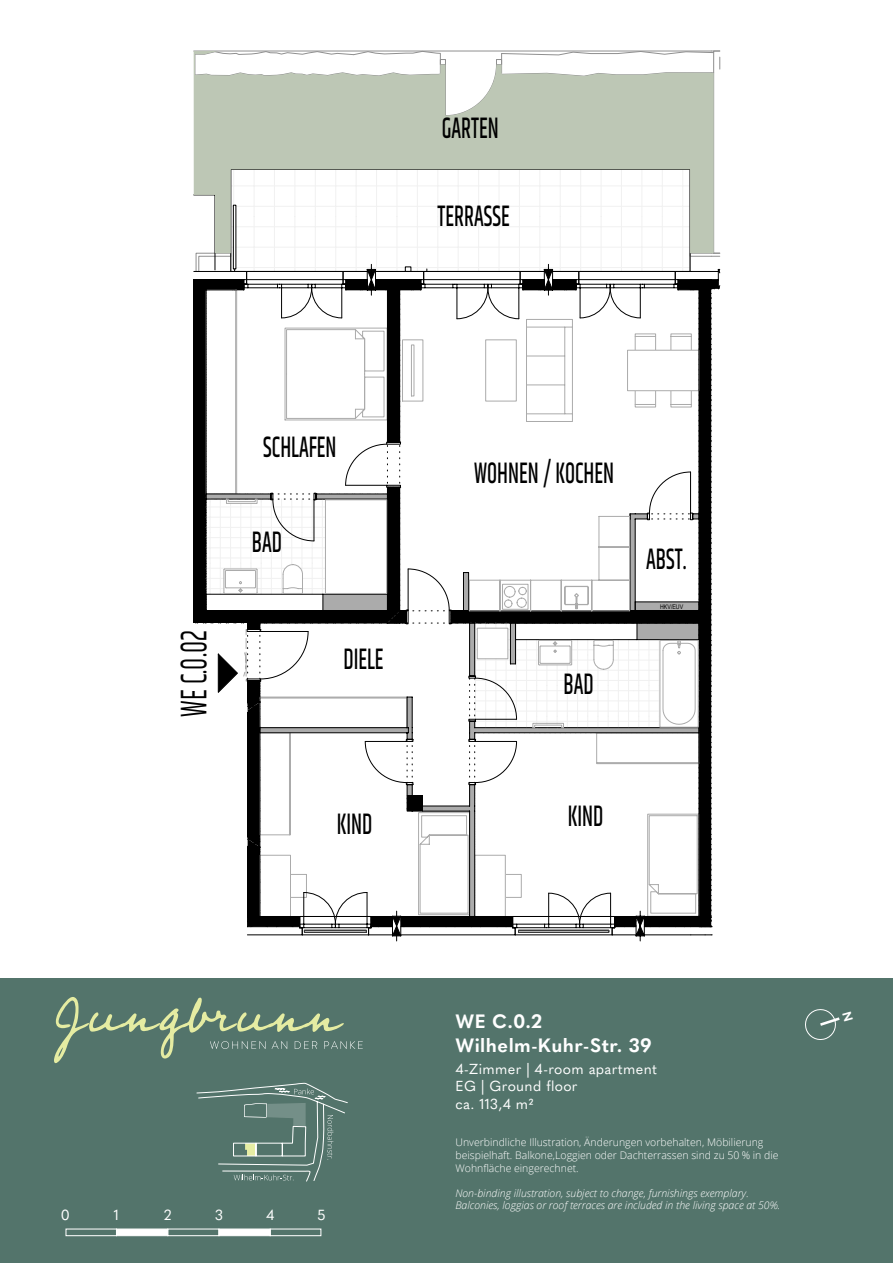
<style>
.page{position:relative;width:893px;height:1263px;background:#fff}
.page>*{position:absolute;margin:0;border:0;box-sizing:border-box;transform-origin:0 0}
.t1{font:37.95px "Khand";color:#000;scale:.71 1}
.t2{font:500 30.15px "Khand";color:#000;scale:.71 1}
.t3{font:700 19.05px/23.7px "Quasimoda";letter-spacing:.025em;color:#fff}
.t4{font:14.4px/17.2px "Quasimoda";letter-spacing:.025em;color:#fff}
.t5{font:300 10.5px/12.6px "Open Sans";color:#fff}
.t6{font:italic 300 10.5px/12.6px "Open Sans";color:#fff}
.t7{font:6.45px "Arial Narrow";color:#000}
</style>
<div class="page">
<div style="left:0;top:978px;width:893px;height:285px;background:#53746b"></div>
<div style="left:65px;top:1228px;width:52px;height:8px;border:1px solid #fff"></div>
<div style="left:167px;top:1228px;width:52px;height:8px;border:1px solid #fff"></div>
<div style="left:270px;top:1228px;width:51px;height:8px;border:1px solid #fff"></div>
<div style="left:116px;top:1228px;width:52px;height:8px;background:#fff;border:1px solid #fff"></div>
<div style="left:218px;top:1228px;width:53px;height:8px;background:#fff;border:1px solid #fff"></div>
<svg style="left:54px;top:997px;width:309px;height:66px"></svg>
<svg style="left:193px;top:50px;width:528px;height:892px"></svg>
<hr style="left:54px;top:44px;width:785px;height:1px;background:#000">
<hr style="left:54px;top:1071px;width:785px;height:1px;background:#000">
<svg style="left:193px;top:653px;width:76px;height:289px"></svg>
<svg style="left:196px;top:1083px;width:152px;height:99px"></svg>
<svg style="left:805px;top:1009px;width:35px;height:31px"></svg>
<h2 class="t2" style="left:442px;top:109px;width:82px">GARTEN</h2>
<h2 class="t2" style="left:438px;top:197px;width:103px">TERRASSE</h2>
<h2 class="t2" style="left:263px;top:428px;width:105px">SCHLAFEN</h2>
<h1 class="t1" style="left:171px;top:717px;width:123px;rotate:-90deg">WE C.0.02</h1>
<h2 class="t2" style="left:252px;top:523px;width:44px">BAD</h2>
<h2 class="t2" style="left:343px;top:640px;width:58px">DIELE</h2>
<h2 class="t2" style="left:337px;top:805px;width:51px">KIND</h2>
<h3 class="t4" style="left:61px;top:1205px;width:11px">0</h3>
<h3 class="t4" style="left:114px;top:1205px;width:7px">1</h3>
<h3 class="t4" style="left:164px;top:1205px;width:9px">2</h3>
<h3 class="t4" style="left:215px;top:1205px;width:9px">3</h3>
<h3 class="t4" style="left:266px;top:1205px;width:10px">4</h3>
<h3 class="t4" style="left:317px;top:1205px;width:10px">5</h3>
<h2 class="t2" style="left:474px;top:454px;width:199px">WOHNEN / KOCHEN</h2>
<h2 class="t2" style="left:563px;top:665px;width:44px">BAD</h2>
<h2 class="t2" style="left:646px;top:540px;width:58px">ABST.</h2>
<p class="t7" style="left:660px;top:602px;width:25px">HKV/EUV</p>
<h2 class="t2" style="left:568px;top:797px;width:51px">KIND</h2>
<h3 class="t3" style="left:455px;top:1008px;width:198px">WE C.0.2<br>Wilhelm-Kuhr-Str. 39</h3>
<h3 class="t4" style="left:455px;top:1059px;width:203px">4-Zimmer | 4-room apartment<br>EG | Ground floor<br>ca. 113,4 m2</h3>
<p class="t5" style="left:455px;top:1136px;width:325px">Unverbindliche Illustration, Änderungen vorbehalten, Möbilierung beispielhaft. Balkone,Loggien oder Dachterrassen sind zu 50 % in die<br>Wohnfläche eingerechnet.</p>
<p class="t6" style="left:455px;top:1186px;width:326px">Non-binding illustration, subject to change, furnishings exemplary.<br>Balconies, loggias or roof terraces are included in the living space at 50%.</p>
</div>
